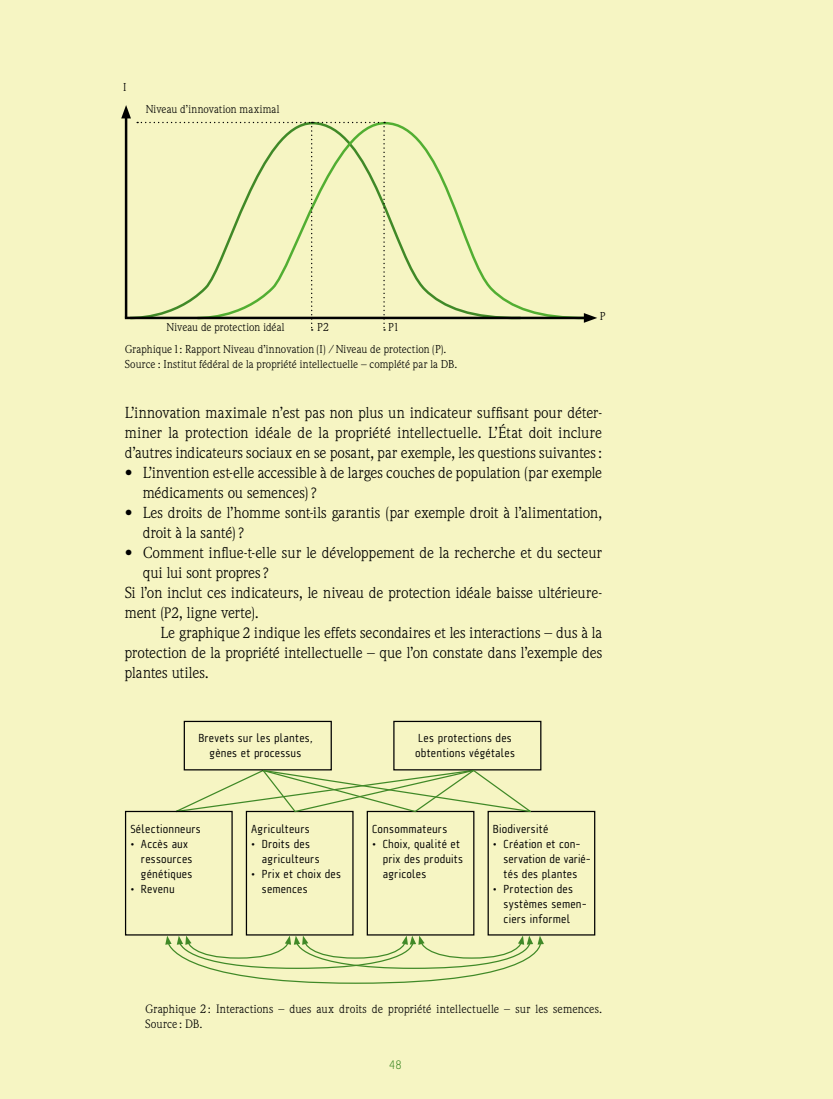
<style>
.page{position:relative;width:833px;height:1099px;background:#fff}
.page>*{position:absolute;margin:0;border:0;box-sizing:border-box;transform-origin:0 0}
.t1{font:15.62px/20px "Weidemann Std";letter-spacing:-.005em;color:#000}
.t2{font:300 12.5px "A Asanu";color:#408927}
.t3{font:11.88px/15px "A Asanu";letter-spacing:.01em;color:#000}
.t4{font:11.88px/15px "Weidemann Std";letter-spacing:.01em;color:#000}
.t5{font:11.25px/22px "Weidemann Std";letter-spacing:.005em;color:#000}
.s1{font-size:14.75px}
</style>
<div class="page">
<div style="left:0;top:0;width:833px;height:1098px;background:#f6f5c3"></div>
<hr style="left:832px;top:0;width:1px;height:1098px;background:#e9e668">
<svg style="left:197px;top:121px;width:387px;height:199px"></svg>
<hr style="left:125px;top:114px;width:2px;height:203px;background:#000">
<svg style="left:121px;top:105px;width:10px;height:13px"></svg>
<hr style="left:125px;top:317px;width:463px;height:2px;background:#000">
<svg style="left:584px;top:313px;width:13px;height:10px"></svg>
<svg style="left:137px;top:122px;width:248px;height:208px"></svg>
<div style="left:184px;top:720px;width:148px;height:50px;border:1px solid #000"></div>
<div style="left:393px;top:720px;width:148px;height:50px;border:1px solid #000"></div>
<div style="left:125px;top:810px;width:108px;height:125px;border:1px solid #000"></div>
<div style="left:246px;top:810px;width:107px;height:125px;border:1px solid #000"></div>
<div style="left:367px;top:810px;width:107px;height:125px;border:1px solid #000"></div>
<div style="left:487px;top:810px;width:108px;height:125px;border:1px solid #000"></div>
<svg style="left:168px;top:768px;width:367px;height:45px"></svg>
<svg style="left:165px;top:935px;width:381px;height:49px"></svg>
<p class="t5" style="left:123px;top:76px;width:5px">I</p>
<p class="t5" style="left:146px;top:98px;width:135px">Niveau d’innovation maximal</p>
<p class="t5" style="left:125px;top:316px;width:323px;text-indent:263px">P1<br>Graphique 1 : Rapport Niveau d’innovation (I) / Niveau de protection (P).</p>
<p class="t5" style="left:125px;top:353px;width:334px">Source : Institut fédéral de la propriété intellectuelle – complété par la DB.</p>
<p class="t5" style="left:317px;top:316px;width:13px">P2</p>
<p class="t5" style="left:167px;top:316px;width:120px">Niveau de protection idéal</p>
<p class="t5" style="left:600px;top:305px;width:7px">P</p>
<p class="t1" style="left:125px;top:402px;width:479px;text-align:justify">L’innovation maximale n’est pas non plus un indicateur suffisant pour déter&shy;miner la protection idéale de la propriété intellectuelle. L’État doit inclure d’autres indicateurs sociaux en se posant, par exemple, les questions suivantes:</p>
<p class="t1" style="left:143px;top:462px;width:461px;text-indent:-18px">• L’invention est-elle accessible à de larges couches de population (par exemple médicaments ou semences) ?</p>
<p class="t1" style="left:143px;top:502px;width:461px;text-indent:-18px">• Les droits de l’homme sont-ils garantis (par exemple droit à l’alimentation, droit à la santé) ?</p>
<p class="t1" style="left:125px;top:542px;width:479px">• Comment influe-t-elle sur le développement de la recherche et du secteur</p>
<p class="t1" style="left:143px;top:562px;width:128px">qui lui sont propres ?</p>
<p class="t1" style="left:125px;top:582px;width:479px">Si l’on inclut ces indicateurs, le niveau de protection idéale baisse ultérieure-</p>
<p class="t1" style="left:125px;top:602px;width:135px">ment (<span class="s1">P2</span>, ligne verte).</p>
<p class="t1" style="left:160px;top:622px;width:443px">Le graphique <span class="s1">2</span> indique les effets secondaires et les interactions – dus à la</p>
<p class="t1" style="left:125px;top:642px;width:479px">protection de la propriété intellectuelle – que l’on constate dans l’exemple des</p>
<p class="t1" style="left:125px;top:662px;width:85px">plantes utiles.</p>
<p class="t3" style="left:198px;top:730px;width:116px;text-align:center">Brevets sur les plantes, gènes et processus</p>
<p class="t3" style="left:415px;top:730px;width:101px">Les protections des obtentions végétales</p>
<p class="t3" style="left:130px;top:821px;width:72px">Sélectionneurs</p>
<p class="t3" style="left:141px;top:836px;width:53px;text-indent:-11px">• Accès aux ressources génétiques</p>
<p class="t3" style="left:130px;top:881px;width:46px">• Revenu</p>
<p class="t3" style="left:251px;top:821px;width:60px">Agriculteurs</p>
<p class="t3" style="left:262px;top:836px;width:59px;text-indent:-11px">• Droits des agriculteurs</p>
<p class="t3" style="left:262px;top:866px;width:81px;text-indent:-11px">• Prix et choix des semences</p>
<p class="t3" style="left:372px;top:821px;width:77px">Consommateurs</p>
<p class="t3" style="left:383px;top:836px;width:82px;text-indent:-11px">• Choix, qualité et prix des produits agricoles</p>
<p class="t3" style="left:493px;top:821px;width:57px">Biodiversité</p>
<p class="t3" style="left:503px;top:836px;width:89px;text-indent:-11px">• Création et con&shy;servation de varié&shy;tés des plantes</p>
<p class="t3" style="left:503px;top:881px;width:85px;text-indent:-11px">• Protection des systèmes semen&shy;ciers informel</p>
<p class="t4" style="left:145px;top:1001px;width:458px">Graphique 2 : Interactions – dues aux droits de propriété intellectuelle – sur les semences.<br>Source : DB.</p>
<p class="t2" style="left:389px;top:1058px;width:14px">48</p>
</div>
